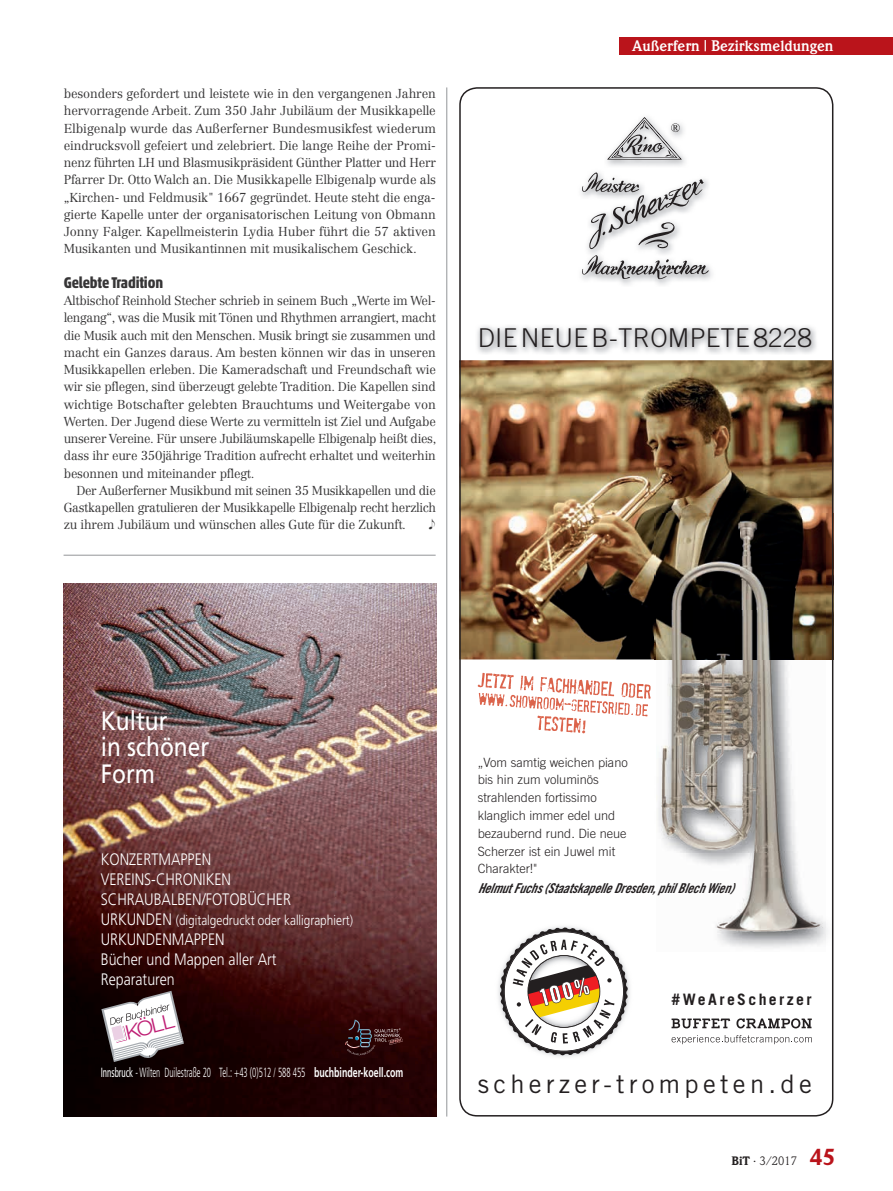
<style>
.page{position:relative;width:893px;height:1191px;background:#fff}
.page>*{position:absolute;margin:0;border:0;box-sizing:border-box;transform-origin:0 0}
.t1{font:26.55px/26.5px "Frutiger";color:#fff;scale:.86 1}
.t2{font:300 25.95px "Trade Gothic";letter-spacing:.01em;color:#231f20}
.t3{font:25.5px "Trade Gothic";letter-spacing:.17em;color:#231f20}
.t4{font:300 20.1px "Helvetica Neue";color:#bf1f75;scale:1.09 1}
.t5{font:300 16.65px/20px "Frutiger";color:#fff;scale:.86 1}
.t6{font:700 condensed 15.75px "Akko Pro";letter-spacing:-.01em;color:#363536}
.t7{font:700 15.75px "Trade Gothic";letter-spacing:.15em;color:#231f20}
.t8{font:700 15px "Weidemann Std";color:#fff}
.t9{font:300 13.8px "Frutiger";color:#fff;scale:.86 1}
.t10{font:italic 13.5px "Trade Gothic Bold Cond Twenty Obl";letter-spacing:-.02em;color:#231f20}
.t11{font:300 condensed 13.35px "Frutiger";color:#fff;scale:.67 1}
.t12{font:300 12.75px/17.2px "Centennial LT Std";letter-spacing:-.015em;color:#363536;text-align:justify}
.t13{font:300 12.75px/17.9px "Trade Gothic";color:#231f20}
.t14{font:12px "Weidemann Std";color:#231f20}
.s1{font-size:16.65px}
.s2{font-weight:400}
.s3{font-weight:700;font-stretch:normal}
.s4{font-weight:900}
.s5{font-weight:900;font-size:22.5px;color:#ba141b}
</style>
<div class="page">
<div style="left:619px;top:37px;width:274px;height:17px;background:#ba141b"></div>
<img style="left:498px;top:926px;width:132px;height:131px">
<svg style="left:500px;top:927px;width:128px;height:128px"></svg>
<img style="left:462px;top:360px;width:368px;height:299px">
<img style="left:826px;top:513px;width:4px;height:422px">
<img style="left:655px;top:513px;width:1px;height:147px">
<img style="left:656px;top:498px;width:170px;height:450px">
<img style="left:581px;top:190px;width:131px;height:95px">
<svg style="left:582px;top:117px;width:127px;height:162px"></svg>
<img style="left:477px;top:325px;width:339px;height:29px">
<svg style="left:478px;top:673px;width:173px;height:60px"></svg>
<svg style="left:736px;top:1018px;width:76px;height:10px"></svg>
<svg style="left:671px;top:1018px;width:59px;height:10px"></svg>
<svg style="left:672px;top:1035px;width:140px;height:9px"></svg>
<div style="left:459px;top:87px;width:374px;height:1029px;border:2px solid #231f20;border-radius:17px"></div>
<hr style="left:446px;top:87px;width:1px;height:1029px;background:#939598">
<img style="left:64px;top:583px;width:372px;height:515px">
<svg style="left:349px;top:1020px;width:8px;height:10px"></svg>
<svg style="left:101px;top:990px;width:83px;height:72px"></svg>
<img style="left:64px;top:1098px;width:372px;height:18px">
<hr style="left:64px;top:555px;width:372px;height:1px;background:#939598">
<p class="t12" style="left:64px;top:85px;width:374px">besonders gefordert und leistete wie in den vergangenen Jahren hervorragende Arbeit. Zum 350 Jahr Jubiläum der Musikkapelle Elbigenalp wurde das Außerferner Bundesmusikfest wiederum eindrucksvoll gefeiert und zelebriert. Die lange Reihe der Promi&shy;nenz führten LH und Blasmusikpräsident Günther Platter und Herr Pfarrer Dr. Otto Walch an. Die Musikkapelle Elbigenalp wurde als „Kirchen- und Feldmusik" 1667 gegründet. Heute steht die enga&shy;gierte Kapelle unter der organisatorischen Leitung von Obmann Jonny Falger. Kapellmeisterin Lydia Huber führt die 57 aktiven Musikanten und Musikantinnen mit musikalischem Geschick.</p>
<p class="t6" style="left:64px;top:273px;width:101px">Gelebte Tradition</p>
<p class="t12" style="left:64px;top:292px;width:374px">Altbischof Reinhold Stecher schrieb in seinem Buch „Werte im Wel&shy;lengang“, was die Musik mit Tönen und Rhythmen arrangiert, macht die Musik auch mit den Menschen. Musik bringt sie zusammen und macht ein Ganzes daraus. Am besten können wir das in unseren Musikkapellen erleben. Die Kameradschaft und Freundschaft wie wir sie pflegen, sind überzeugt gelebte Tradition. Die Kapellen sind wichtige Botschafter gelebten Brauchtums und Weitergabe von Werten. Der Jugend diese Werte zu vermitteln ist Ziel und Aufgabe unserer Vereine. Für unsere Jubiläumskapelle Elbigenalp heißt dies, dass ihr eure 350jährige Tradition aufrecht erhaltet und weiterhin besonnen und miteinander pflegt.</p>
<p class="t12" style="left:64px;top:482px;width:374px;text-indent:13px">Der Außerferner Musikbund mit seinen 35 Musikkapellen und die Gastkapellen gratulieren der Musikkapelle Elbigenalp recht herzlich zu ihrem Jubiläum und wünschen alles Gute für die Zukunft.</p>
<p class="t8" style="left:632px;top:37px;width:203px">Außerfern | Bezirksmeldungen</p>
<h2 class="t2" style="left:478px;top:322px;width:336px">DIE NEUE B-TROMPETE 8228</h2>
<h1 class="t1" style="left:101px;top:707px;width:128px">Kultur<br>in schöner<br>Form</h1>
<h1 class="t1" style="left:101px;top:722px;width:128px">Kultur<br>in schöner</h1>
<h3 class="t5" style="left:101px;top:849px;width:223px">KONZERTMAPPEN<br>VEREINS-CHRONIKEN<br>SCHRAUBALBEN/FOTOBÜCHER</h3>
<p class="t9" style="left:101px;top:912px;width:295px"><span class="s1">URKUNDEN</span> (digitalgedruckt oder kalligraphiert)</p>
<h3 class="t5" style="left:101px;top:929px;width:206px">URKUNDENMAPPEN<br>Bücher und Mappen aller Art<br>Reparaturen</h3>
<h3 class="t5" style="left:101px;top:865px;width:223px">KONZERTMAPPEN<br>VEREINS-CHRONIKEN<br>SCHRAUBALBEN/FOTOBÜCHER</h3>
<h3 class="t5" style="left:101px;top:945px;width:145px">URKUNDENMAPPEN</h3>
<h3 class="t4" style="left:122px;top:1021px;width:47px;rotate:-15deg">KÖLL</h3>
<h3 class="t4" style="left:122px;top:1037px;width:47px;rotate:-15deg">KÖLL</h3>
<p class="t11" style="left:101px;top:1065px;width:453px"><span class="s2">Innsbruck</span> - Wilten Duilestraße 20 Tel.: +43 (0)512 / 588 455 <span class="s3">buchbinder-koell.com</span></p>
<p class="t13" style="left:478px;top:753px;width:152px">„Vom samtig weichen piano bis hin zum voluminös strahlenden fortissimo klanglich immer edel und bezaubernd rund. Die neue<br>Scherzer ist ein Juwel mit<br>Charakter!"</p>
<p class="t10" style="left:478px;top:880px;width:257px">Helmut Fuchs(StaatskapelleDresden,phil Blech Wien)</p>
<p class="t7" style="left:671px;top:990px;width:142px">#WeAreScherzer</p>
<h3 class="t3" style="left:478px;top:1068px;width:336px">scherzer-trompeten.de</h3>
<p class="t14" style="left:732px;top:1153px;width:105px"><span class="s4">BiT</span> · 3/2017 <span class="s5">45</span></p>
</div>
